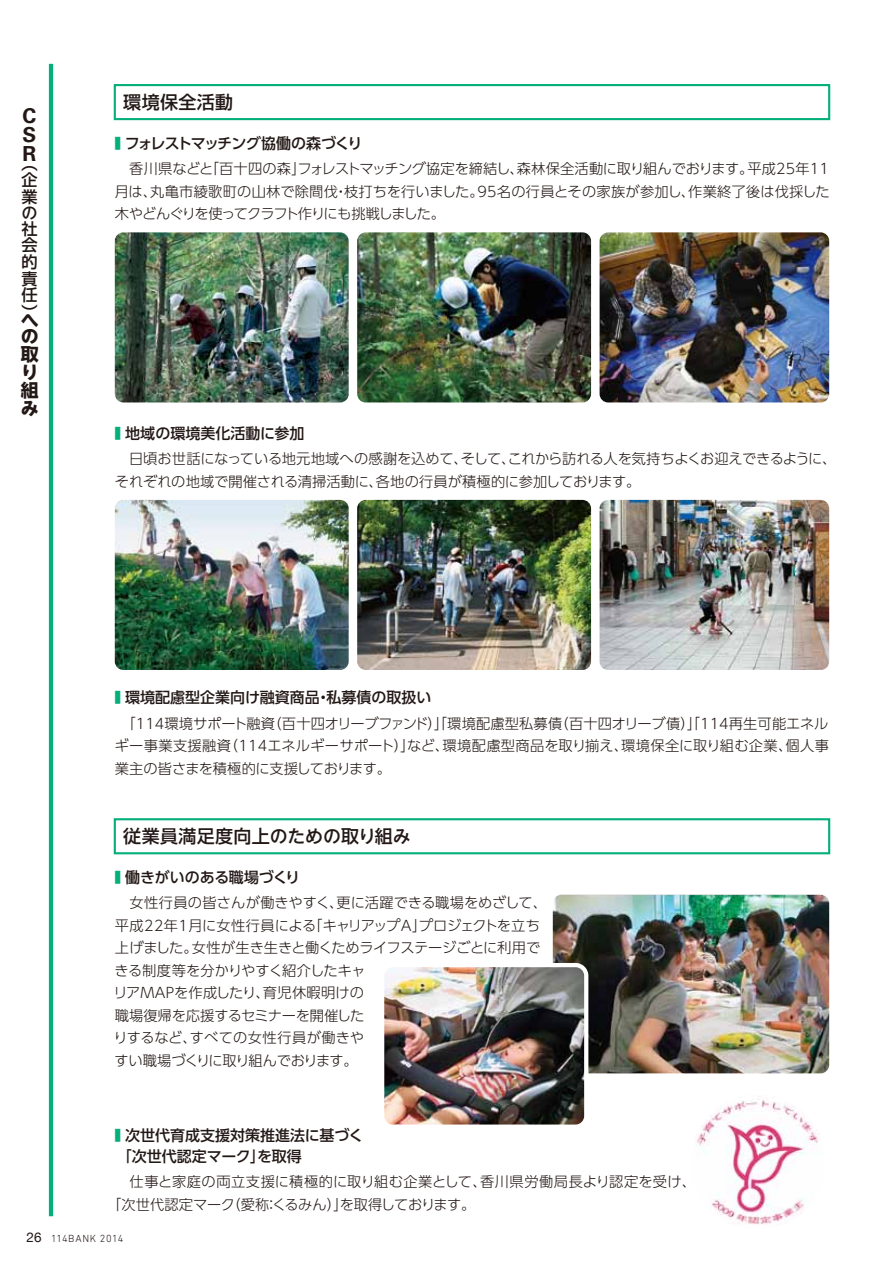
<style>
.page{position:relative;width:893px;height:1263px;background:#fff}
.page>*{position:absolute;margin:0;border:0;box-sizing:border-box;transform-origin:0 0}
.t1{font:500 18px "Shin Go Pro";letter-spacing:.02em;color:#221815}
.t2{font:18px/16.4px "Ntoday Std Bold KS";color:#221815}
.t3{font:700 18px "Shin Go Pro";color:#221815}
.t4{font:500 16.2px/16.6px "Shin Go Pro";color:#221815;text-align:justify}
.t5{font:16.2px "Ntoday Std Medium KS";color:#221815}
.t6{font:500 15px/21px "UD Shin Go Pro";color:#221815}
.t7{font:500 15px "UD Shin Go Pro";letter-spacing:-.06em;color:#221815}
.t8{font:500 15px "UD Shin Go Pro";letter-spacing:-.02em;color:#221815}
.t9{font:300 14.25px/22.5px "UD Shin Go Pro";letter-spacing:-.01em;color:#221815;text-align:justify}
.t10{font:300 14.25px/22.5px "UD Shin Go Pro";letter-spacing:.01em;color:#221815}
.t11{font:300 10.5px "DIN Next LT Pro";letter-spacing:.06em;color:#221815}
.s1{color:#04af7a}
.s2{font-family:"Ntoday Std Medium KS";font-weight:400}
.s3{font-family:"Helvetica Neue";font-weight:400;font-size:13.5px}
</style>
<div class="page">
<img style="left:553px;top:895px;width:276px;height:178px">
<div style="left:380px;top:963px;width:208px;height:166px;border:9px solid #fff;border-radius:9px"></div>
<img style="left:357px;top:232px;width:234px;height:170px">
<img style="left:600px;top:232px;width:229px;height:170px">
<img style="left:115px;top:232px;width:234px;height:170px">
<img style="left:357px;top:500px;width:234px;height:170px">
<img style="left:600px;top:500px;width:229px;height:170px">
<img style="left:384px;top:967px;width:200px;height:157px">
<img style="left:115px;top:500px;width:234px;height:170px">
<hr style="left:49px;top:64px;width:4px;height:1152px;background:#04af7a">
<div style="left:114px;top:84px;width:716px;height:36px;border:2px solid #04af7a"></div>
<div style="left:114px;top:818px;width:716px;height:36px;border:2px solid #04af7a"></div>
<img style="left:696px;top:1099px;width:123px;height:126px">
<p class="t1" style="left:123px;top:87px;width:111px">環境保全活動</p>
<p class="t4" style="left:22px;top:153px;width:17px">（企業</p>
<p class="t5" style="left:22px;top:201px;width:16px">の</p>
<p class="t4" style="left:22px;top:218px;width:18px">社会的責任）</p>
<p class="t2" style="left:21px;top:310px;width:19px">への</p>
<p class="t3" style="left:21px;top:340px;width:19px">取</p>
<p class="t2" style="left:21px;top:362px;width:16px">り</p>
<p class="t3" style="left:21px;top:376px;width:19px">組</p>
<p class="t2" style="left:21px;top:399px;width:19px">み</p>
<p class="t7" style="left:115px;top:131px;width:249px"><span class="s1">■</span> フォレストマッチング協働の森づくり</p>
<p class="t9" style="left:115px;top:157px;width:716px">　香川県などと「百十四の森」フォレストマッチング協定を締結し、森林保全活動に取り組んでおります。平成25年11月は、丸亀市綾歌町の山林で除間伐・枝打ちを行いました。95名の行員とその家族が参加し、作業終了後は伐採した木やどんぐりを使ってクラフト作りにも挑戦しました。</p>
<p class="t6" style="left:115px;top:422px;width:191px"><span class="s1">■</span> 地域の環境美化活動に参加</p>
<p class="t9" style="left:115px;top:447px;width:723px">　日頃お世話になっている地元地域への感謝を込めて、そして、これから訪れる人を気持ちよくお迎えできるように、それぞれの地域で開催される清掃活動に、各地の行員が積極的に参加しております。</p>
<p class="t6" style="left:115px;top:687px;width:318px"><span class="s1">■</span> 環境配慮型企業向け融資商品・私募債の取扱い</p>
<p class="t9" style="left:115px;top:711px;width:716px">　「114環境サポート融資（百十四オリーブファンド）」「環境配慮型私募債（百十四オリーブ債）」「114再生可能エネルギー事業支援融資（114エネルギーサポート）」など、環境配慮型商品を取り揃え、環境保全に取り組む企業、個人事業主の皆さまを積極的に支援しております。</p>
<p class="t1" style="left:123px;top:821px;width:289px">従業員満足度向上<span class="s2">のための</span>取<span class="s2">り</span>組<span class="s2">み</span></p>
<p class="t8" style="left:115px;top:865px;width:201px"><span class="s1">■</span> 働きがいのある職場づくり　</p>
<p class="t9" style="left:114px;top:891px;width:435px;text-align:left">　女性行員の皆さんが働きやすく、更に活躍できる職場をめざして、平成22年1月に女性行員による「キャリアップＡ」プロジェクトを立ち上げました。女性が生き生きと働くためライフステージごとに利用できる制度等を分かりやすく紹介したキャ<br>リアMAPを作成したり、育児休暇明けの<br>職場復帰を応援するセミナーを開催した<br>りするなど、すべての女性行員が働きや<br>すい職場づくりに取り組んでおります。</p>
<p class="t6" style="left:115px;top:1124px;width:250px"><span class="s1">■</span> 次世代育成支援対策推進法に基づく「次世代認定マーク」を取得</p>
<p class="t10" style="left:107px;top:1170px;width:591px;text-indent:8px">　仕事と家庭の両立支援に積極的に取り組む企業として、香川県労働局長より認定を受け、「次世代認定マーク（愛称：くるみん）」を取得しております。</p>
<p class="t11" style="left:27px;top:1232px;width:98px"><span class="s3">26</span> 114BANK 2014</p>
</div>
